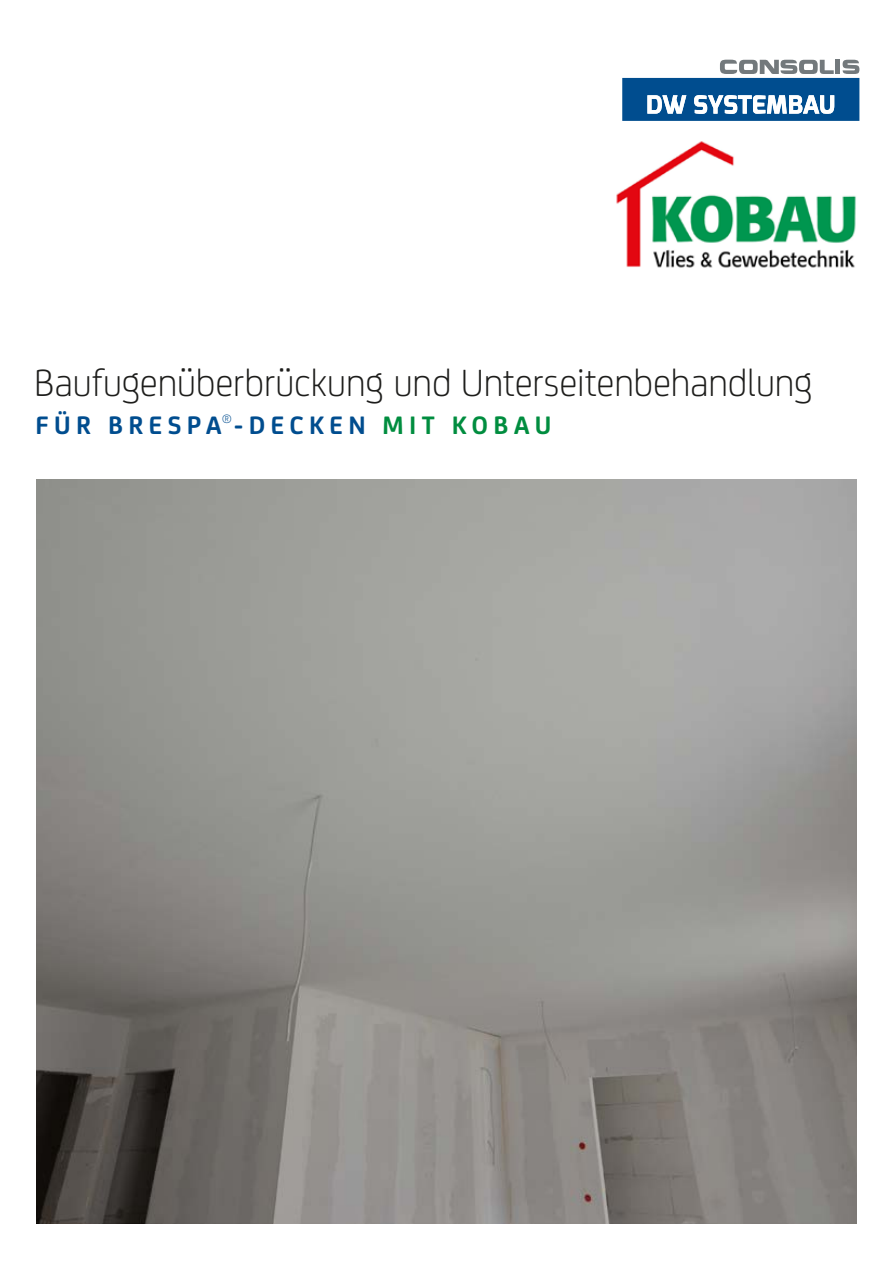
<style>
.page{position:relative;width:893px;height:1263px;background:#fff}
.page>*{position:absolute;margin:0;border:0;box-sizing:border-box;transform-origin:0 0}
.t1{font:300 40.5px "FS Joey";letter-spacing:-.01em;color:#1d1d1b}
.t2{font:700 27px "FS Joey";letter-spacing:.2em;color:#008d3f}
.t3{font:700 27px "FS Joey";letter-spacing:.195em;color:#004d8f}
.t4{font:300 12px "FS Joey";color:#004d8f}
.s1{color:#004d8f}
</style>
<div class="page">
<img style="left:36px;top:479px;width:821px;height:744px">
<svg style="left:622px;top:60px;width:237px;height:61px"></svg>
<img style="left:616px;top:141px;width:240px;height:127px">
<p class="t1" style="left:34px;top:354px;width:780px">Baufugenüberbrückung und Unterseitenbehandlung</p>
<p class="t3" style="left:36px;top:405px;width:188px">FÜR BRESPA</p>
<p class="t4" style="left:222px;top:411px;width:11px">®</p>
<p class="t2" style="left:234px;top:405px;width:319px"><span class="s1">-DECKEN</span> MIT KOBAU</p>
</div>
